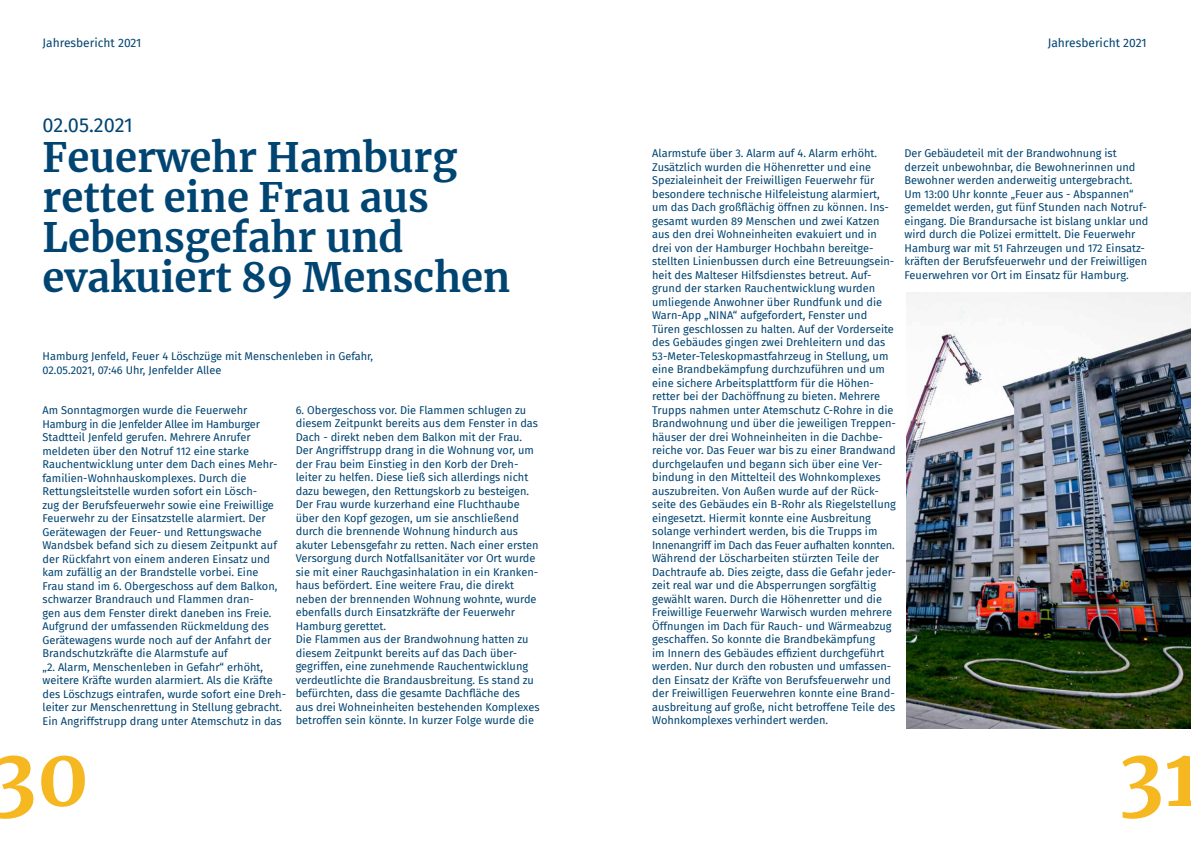
<style>
.page{position:relative;width:1191px;height:842px;background:#fff}
.page>*{position:absolute;margin:0;border:0;box-sizing:border-box;transform-origin:0 0}
.t1{font:700 80px "Merriweather";color:#f6b821}
.t2{font:700 40px/40px "Merriweather";color:#004472}
.t3{font:20px "Fira Sans";letter-spacing:-.01em;color:#004472}
.t4{font:12px "Fira Sans";color:#004472}
.t5{font:11px/13.5px "Fira Sans";color:#004472}
</style>
<div class="page">
<img style="left:906px;top:292px;width:285px;height:437px">
<p class="t4" style="left:43px;top:34px;width:100px">Jahresbericht 2021</p>
<p class="t4" style="left:1047px;top:34px;width:100px">Jahresbericht 2021</p>
<h3 class="t3" style="left:43px;top:110px;width:92px">02.05.2021</h3>
<h2 class="t2" style="left:43px;top:136px;width:469px">Feuerwehr Hamburg rettet eine Frau aus<br>Lebensgefahr und evakuiert 89 Menschen</h2>
<p class="t5" style="left:43px;top:349px;width:332px">Hamburg Jenfeld, Feuer 4 Löschzüge mit Menschenleben in Gefahr,<br>02.05.2021, 07:46 Uhr, Jenfelder Allee</p>
<p class="t5" style="left:43px;top:403px;width:245px">Am Sonntagmorgen wurde die Feuerwehr Hamburg in die Jenfelder Allee im Hamburger Stadtteil Jenfeld gerufen. Mehrere Anrufer meldeten über den Notruf 112 eine starke Rauchentwicklung unter dem Dach eines Mehr&shy;familien-Wohnhauskomplexes. Durch die Rettungsleitstelle wurden sofort ein Lösch-<br>zug der Berufsfeuerwehr sowie eine Freiwillige Feuerwehr zu der Einsatzstelle alarmiert. Der Gerätewagen der Feuer- und Rettungswache Wandsbek befand sich zu diesem Zeitpunkt auf der Rückfahrt von einem anderen Einsatz und kam zufällig an der Brandstelle vorbei. Eine<br>Frau stand im 6. Obergeschoss auf dem Balkon, schwarzer Brandrauch und Flammen dran-<br>gen aus dem Fenster direkt daneben ins Freie.<br>Aufgrund der umfassenden Rückmeldung des Gerätewagens wurde noch auf der Anfahrt der Brandschutzkräfte die Alarmstufe auf<br>„2. Alarm, Menschenleben in Gefahr“ erhöht, weitere Kräfte wurden alarmiert. Als die Kräfte des Löschzugs eintrafen, wurde sofort eine Dreh&shy;leiter zur Menschenrettung in Stellung gebracht.<br>Ein Angriffstrupp drang unter Atemschutz in das</p>
<p class="t5" style="left:296px;top:403px;width:245px">6. Obergeschoss vor. Die Flammen schlugen zu diesem Zeitpunkt bereits aus dem Fenster in das Dach - direkt neben dem Balkon mit der Frau.<br>Der Angriffstrupp drang in die Wohnung vor, um der Frau beim Einstieg in den Korb der Dreh&shy;leiter zu helfen. Diese ließ sich allerdings nicht dazu bewegen, den Rettungskorb zu besteigen.<br>Der Frau wurde kurzerhand eine Fluchthaube über den Kopf gezogen, um sie anschließend durch die brennende Wohnung hindurch aus akuter Lebensgefahr zu retten. Nach einer ersten Versorgung durch Notfallsanitäter vor Ort wurde sie mit einer Rauchgasinhalation in ein Kranken&shy;haus befördert. Eine weitere Frau, die direkt neben der brennenden Wohnung wohnte, wurde ebenfalls durch Einsatzkräfte der Feuerwehr Hamburg gerettet.<br>Die Flammen aus der Brandwohnung hatten zu diesem Zeitpunkt bereits auf das Dach über&shy;gegriffen, eine zunehmende Rauchentwicklung verdeutlichte die Brandausbreitung. Es stand zu befürchten, dass die gesamte Dachfläche des aus drei Wohneinheiten bestehenden Komplexes betroffen sein könnte. In kurzer Folge wurde die</p>
<p class="t5" style="left:652px;top:146px;width:245px">Alarmstufe über 3. Alarm auf 4. Alarm erhöht.<br>Zusätzlich wurden die Höhenretter und eine Spezialeinheit der Freiwilligen Feuerwehr für besondere technische Hilfeleistung alarmiert, um das Dach großflächig öffnen zu können. Ins&shy;gesamt wurden 89 Menschen und zwei Katzen aus den drei Wohneinheiten evakuiert und in drei von der Hamburger Hochbahn bereitge&shy;stellten Linienbussen durch eine Betreuungsein&shy;heit des Malteser Hilfsdienstes betreut. Auf&shy;grund der starken Rauchentwicklung wurden umliegende Anwohner über Rundfunk und die Warn-App „NINA“ aufgefordert, Fenster und Türen geschlossen zu halten. Auf der Vorderseite des Gebäudes gingen zwei Drehleitern und das 53-Meter-Teleskopmastfahrzeug in Stellung, um eine Brandbekämpfung durchzuführen und um eine sichere Arbeitsplattform für die Höhen&shy;retter bei der Dachöffnung zu bieten. Mehrere Trupps nahmen unter Atemschutz C-Rohre in die Brandwohnung und über die jeweiligen Treppen&shy;häuser der drei Wohneinheiten in die Dachbe&shy;reiche vor. Das Feuer war bis zu einer Brandwand durchgelaufen und begann sich über eine Ver&shy;bindung in den Mittelteil des Wohnkomplexes auszubreiten. Von Außen wurde auf der Rück&shy;seite des Gebäudes ein B-Rohr als Riegelstellung eingesetzt. Hiermit konnte eine Ausbreitung solange verhindert werden, bis die Trupps im Innenangriff im Dach das Feuer aufhalten konnten.<br>Während der Löscharbeiten stürzten Teile der Dachtraufe ab. Dies zeigte, dass die Gefahr jeder&shy;zeit real war und die Absperrungen sorgfältig gewählt waren. Durch die Höhenretter und die Freiwillige Feuerwehr Warwisch wurden mehrere Öffnungen im Dach für Rauch- und Wärmeabzug geschaffen. So konnte die Brandbekämpfung<br>im Innern des Gebäudes effizient durchgeführt werden. Nur durch den robusten und umfassen&shy;den Einsatz der Kräfte von Berufsfeuerwehr und der Freiwilligen Feuerwehren konnte eine Brand&shy;ausbreitung auf große, nicht betroffene Teile des Wohnkomplexes verhindert werden.</p>
<p class="t5" style="left:904px;top:146px;width:245px">Der Gebäudeteil mit der Brandwohnung ist derzeit unbewohnbar, die Bewohnerinnen und Bewohner werden anderweitig untergebracht.<br>Um 13:00 Uhr konnte „Feuer aus - Abspannen“ gemeldet werden, gut fünf Stunden nach Notruf&shy;eingang. Die Brandursache ist bislang unklar und wird durch die Polizei ermittelt. Die Feuerwehr Hamburg war mit 51 Fahrzeugen und 172 Einsatz&shy;kräften der Berufsfeuerwehr und der Freiwilligen Feuerwehren vor Ort im Einsatz für Hamburg.</p>
<h1 class="t1" style="left:-9px;top:721px;width:99px">30</h1>
<h1 class="t1" style="left:1118px;top:721px;width:83px">31</h1>
</div>
